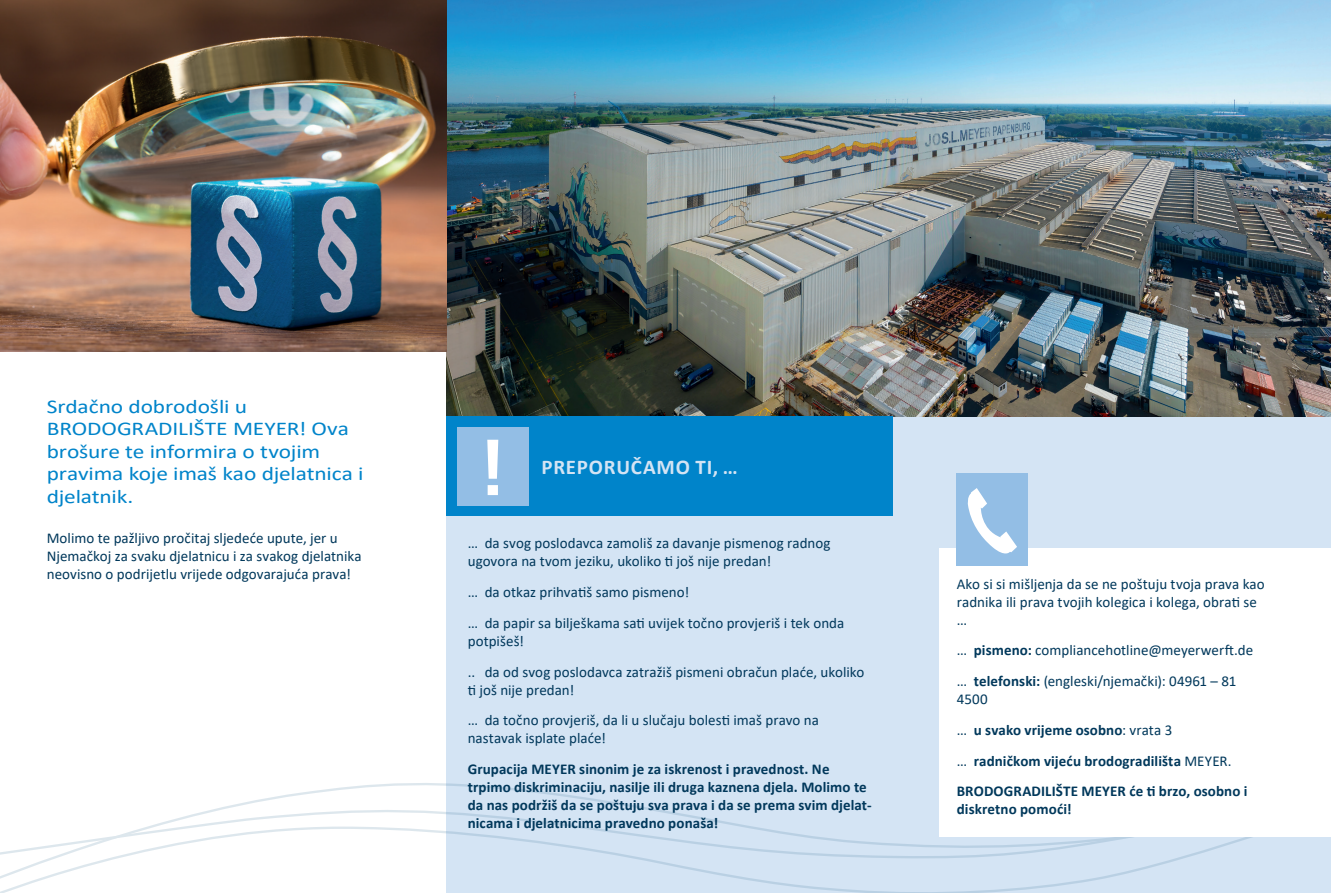
<style>
.page{position:relative;width:1331px;height:893px;background:#fff}
.page>*{position:absolute;margin:0;border:0;box-sizing:border-box;transform-origin:0 0}
.t1{font:700 21px "Calibri";letter-spacing:.035em;color:#d4e4f4}
.t2{font:19.5px/22.5px "Calibri";letter-spacing:-.005em;color:#0084ca;scale:1.2 1}
.t3{font:15px/18px "Calibri";color:#01385b}
.t4{font:700 15px/18px "Calibri";letter-spacing:.005em;color:#01385b}
.s1{font-weight:700}
.s2{font-weight:400}
</style>
<div class="page">
<div style="left:446px;top:416px;width:885px;height:477px;background:#d4e4f4"></div>
<img style="left:446px;top:0;width:885px;height:416px">
<img style="left:0;top:0;width:446px;height:351px">
<svg style="left:331px;top:772px;width:609px;height:17px"></svg>
<svg style="left:0;top:789px;width:1252px;height:104px"></svg>
<div style="left:446px;top:416px;width:447px;height:100px;background:#0084ca"></div>
<div style="left:457px;top:427px;width:71px;height:78px;background:#93bee5"></div>
<svg style="left:487px;top:440px;width:11px;height:55px"></svg>
<div style="left:940px;top:548px;width:391px;height:289px;background:#fff"></div>
<div style="left:957px;top:473px;width:71px;height:92px;background:#93bee5"></div>
<svg style="left:967px;top:488px;width:50px;height:66px"></svg>
<h2 class="t2" style="left:47px;top:394px;width:265px">Srdačno dobrodošli u<br>BRODOGRADILIŠTE MEYER! Ova brošure te informira o tvojim pravima koje imaš kao djelatnica i djelatnik.</h2>
<p class="t3" style="left:47px;top:529px;width:316px">Molimo te pažljivo pročitaj sljedeće upute, jer u<br>Njemačkoj za svaku djelatnicu i za svakog djelatnika neovisno o podrijetlu vrijede odgovarajuća prava!</p>
<h1 class="t1" style="left:542px;top:452px;width:198px">PREPORUČAMO TI, …</h1>
<p class="t3" style="left:468px;top:534px;width:364px">… da svog poslodavca zamoliš za davanje pismenog radnog ugovora na tvom jeziku, ukoliko ti još nije predan!</p>
<p class="t3" style="left:468px;top:576px;width:378px;line-height:30.8px">… da otkaz prihvatiš samo pismeno!<br>… da papir sa bilješkama sati uvijek točno provjeriš i tek onda</p>
<p class="t3" style="left:468px;top:625px;width:398px;line-height:30.8px">potpišeš!<br>.. da od svog poslodavca zatražiš pismeni obračun plaće, ukoliko</p>
<p class="t3" style="left:468px;top:674px;width:353px;line-height:30.8px">ti još nije predan!<br>… da točno provjeriš, da li u slučaju bolesti imaš pravo na</p>
<p class="t3" style="left:468px;top:729px;width:140px">nastavak isplate plaće!</p>
<p class="t4" style="left:468px;top:760px;width:405px">Grupacija MEYER sinonim je za iskrenost i pravednost. Ne trpimo diskriminaciju, nasilje ili druga kaznena djela. Molimo te da nas podržiš da se poštuju sva prava i da se prema svim djelat&shy;nicama i djelatnicima pravedno ponaša!</p>
<p class="t3" style="left:957px;top:574px;width:309px">Ako si si mišljenja da se ne poštuju tvoja prava kao radnika ili prava tvojih kolegica i kolega, obrati se …</p>
<p class="t3" style="left:957px;top:635px;width:298px;line-height:30.8px">… <span class="s1">pismeno:</span> compliancehotline@meyerwerft.de … <span class="s1">telefonski:</span> (engleski/njemački): 04961 – 81</p>
<p class="t4" style="left:957px;top:683px;width:292px;line-height:30.8px"><span class="s2">4500<br>…</span> u svako vrijeme osobno<span class="s2">: vrata 3<br>…</span> radničkom vijeću brodogradilišta <span class="s2">MEYER.<br></span>BRODOGRADILIŠTE MEYER će ti brzo, osobno i</p>
<p class="t4" style="left:957px;top:800px;width:116px">diskretno pomoći!</p>
</div>
